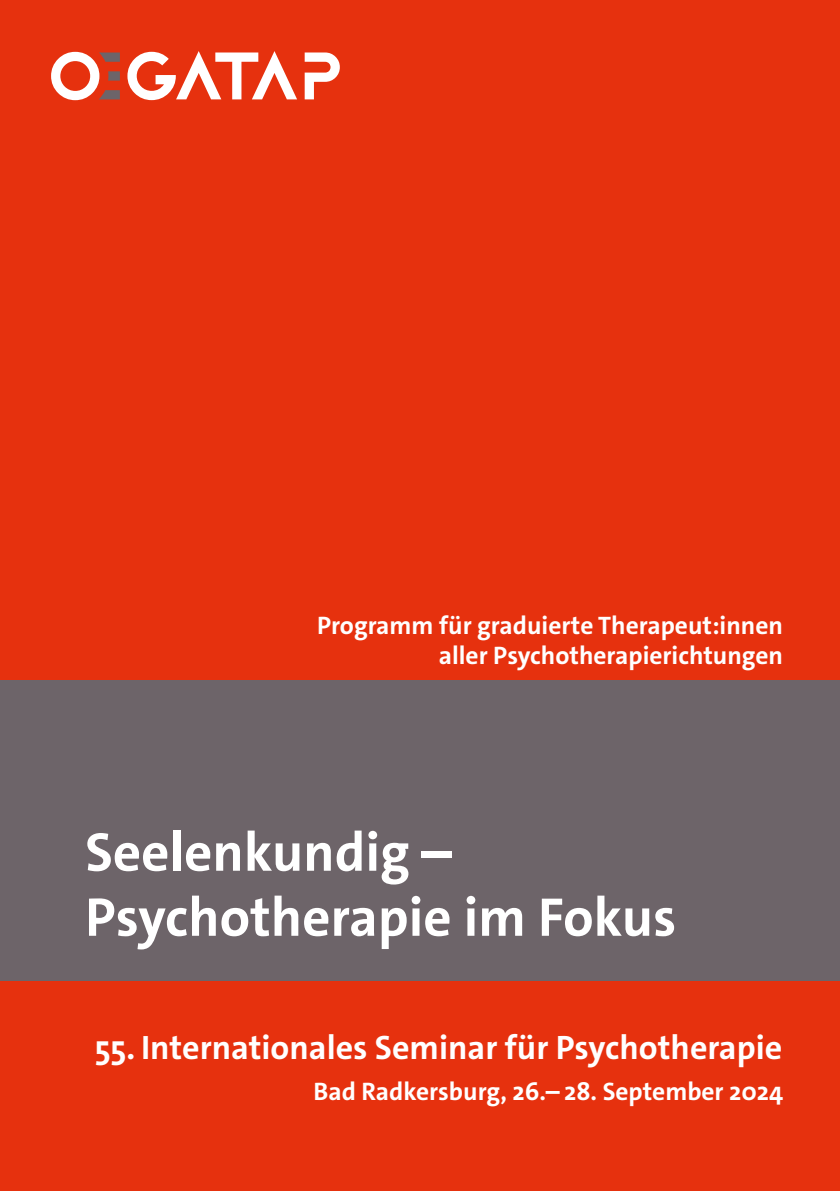
<style>
.page{position:relative;width:840px;height:1191px;background:#fff}
.page>*{position:absolute;margin:0;border:0;box-sizing:border-box;transform-origin:0 0}
.t1{font:700 55px/65px "The Sans";color:#fff}
.t2{font:700 34px "The Sans";color:#fff}
.t3{font:700 25.4px/30px "The Sans";color:#fff;text-align:right}
</style>
<div class="page">
<div style="left:0;top:0;width:839px;height:1191px;background:#e6310e"></div>
<div style="left:0;top:680px;width:839px;height:301px;background:#6d6469"></div>
<svg style="left:304px;top:52px;width:35px;height:47px"></svg>
<svg style="left:127px;top:51px;width:170px;height:49px"></svg>
<svg style="left:51px;top:52px;width:69px;height:48px"></svg>
<p class="t3" style="left:317px;top:610px;width:467px">Programm für graduierte Therapeut:innen aller Psychotherapierichtungen</p>
<h1 class="t1" style="left:85px;top:820px;width:592px">Seelenkundig –<br>Psychotherapie im Fokus</h1>
<h2 class="t2" style="left:95px;top:1026px;width:688px">55. Internationales Seminar für Psychotherapie</h2>
<p class="t3" style="left:313px;top:1076px;width:471px">Bad Radkersburg, 26.– 28. September 2024</p>
</div>
